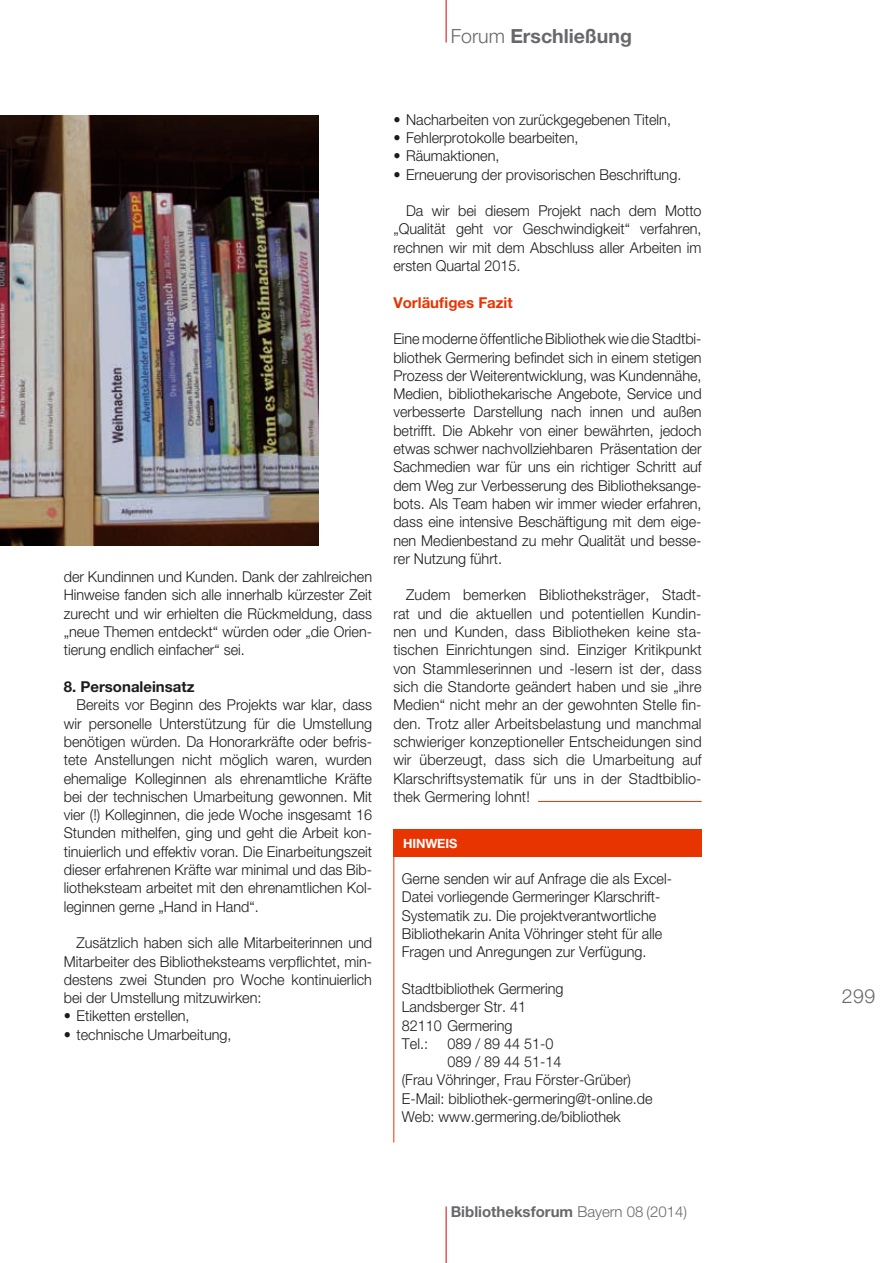
<style>
.page{position:relative;width:893px;height:1263px;background:#fff}
.page>*{position:absolute;margin:0;border:0;box-sizing:border-box;transform-origin:0 0}
.t1{font:700 19.5px "Helvetica Neue";color:#68676c}
.t2{font:300 19.5px "Helvetica Neue";color:#68676c}
.t3{font:300 15px/18.3px "Helvetica Neue";color:#1b1c20;text-align:justify;scale:.96 1}
.t4{font:700 15px "Helvetica Neue";color:#68676c}
.t5{font:700 15px "Helvetica Neue";color:#1b1c20}
.t6{font:700 15px "Helvetica Neue";color:#e83400}
.t7{font:700 12.75px "Helvetica Neue";color:#fff}
.s1{font-weight:300}
</style>
<div class="page">
<hr style="left:538px;top:801px;width:164px;height:1px;background:#e83400">
<img style="left:0;top:115px;width:319px;height:430px">
<div style="left:393px;top:829px;width:309px;height:28px;background:#e83400"></div>
<hr style="left:393px;top:829px;width:1px;height:313px;background:#e83400">
<hr style="left:446px;top:0;width:1px;height:43px;background:#d1010e">
<hr style="left:446px;top:1206px;width:1px;height:57px;background:#d1010e">
<h1 class="t1" style="left:451px;top:24px;width:183px"><span class="s1">Forum</span> Erschließung</h1>
<p class="t3" style="left:64px;top:567px;width:323px">der Kundinnen und Kunden. Dank der zahlreichen Hinweise fanden sich alle innerhalb kürzester Zeit zurecht und wir erhielten die Rückmeldung, dass „neue Themen entdeckt“ würden oder „die Orien&shy;tierung endlich einfacher“ sei.</p>
<p class="t5" style="left:64px;top:677px;width:132px">8. Personaleinsatz</p>
<p class="t3" style="left:64px;top:695px;width:323px;text-indent:13px">Bereits vor Beginn des Projekts war klar, dass wir personelle Unterstützung für die Umstellung benötigen würden. Da Honorarkräfte oder befris&shy;tete Anstellungen nicht möglich waren, wurden ehemalige Kolleginnen als ehrenamtliche Kräfte bei der technischen Umarbeitung gewonnen. Mit vier (!) Kolleginnen, die jede Woche insgesamt 16<br>Stunden mithelfen, ging und geht die Arbeit kon&shy;tinuierlich und effektiv voran. Die Einarbeitungszeit dieser erfahrenen Kräfte war minimal und das Bib&shy;liotheksteam arbeitet mit den ehrenamtlichen Kol&shy;leginnen gerne „Hand in Hand“.</p>
<p class="t3" style="left:64px;top:933px;width:323px;text-indent:13px">Zusätzlich haben sich alle Mitarbeiterinnen und Mitarbeiter des Bibliotheksteams verpflichtet, min&shy;destens zwei Stunden pro Woche kontinuierlich bei der Umstellung mitzuwirken:</p>
<p class="t3" style="left:64px;top:1007px;width:133px">• Etiketten erstellen,</p>
<p class="t3" style="left:64px;top:1025px;width:176px">• technische Umarbeitung,</p>
<p class="t3" style="left:393px;top:110px;width:291px">• Nacharbeiten von zurückgegebenen Titeln,</p>
<p class="t3" style="left:393px;top:128px;width:194px">• Fehlerprotokolle bearbeiten,</p>
<p class="t3" style="left:393px;top:146px;width:112px">• Räumaktionen,</p>
<p class="t3" style="left:393px;top:165px;width:302px">• Erneuerung der provisorischen Beschriftung.</p>
<p class="t3" style="left:393px;top:201px;width:323px;text-indent:13px">Da wir bei diesem Projekt nach dem Motto „Qualität geht vor Geschwindigkeit“ verfahren, rechnen wir mit dem Abschluss aller Arbeiten im ersten Quartal 2015.</p>
<p class="t6" style="left:393px;top:293px;width:121px">Vorläufiges Fazit</p>
<p class="t3" style="left:393px;top:329px;width:323px">Eine moderne öffentliche Bibliothek wie die Stadtbi&shy;bliothek Germering befindet sich in einem stetigen Prozess der Weiterentwicklung, was Kundennähe, Medien, bibliothekarische Angebote, Service und verbesserte Darstellung nach innen und außen betrifft. Die Abkehr von einer bewährten, jedoch etwas schwer nachvollziehbaren Präsentation der Sachmedien war für uns ein richtiger Schritt auf dem Weg zur Verbesserung des Bibliotheksange&shy;bots. Als Team haben wir immer wieder erfahren, dass eine intensive Beschäftigung mit dem eige&shy;nen Medienbestand zu mehr Qualität und besse&shy;rer Nutzung führt.</p>
<p class="t3" style="left:393px;top:586px;width:323px;text-indent:13px">Zudem bemerken Bibliotheksträger, Stadt&shy;rat und die aktuellen und potentiellen Kundin&shy;nen und Kunden, dass Bibliotheken keine sta&shy;tischen Einrichtungen sind. Einziger Kritikpunkt von Stammleserinnen und -lesern ist der, dass sich die Standorte geändert haben und sie „ihre Medien“ nicht mehr an der gewohnten Stelle fin&shy;den. Trotz aller Arbeitsbelastung und manchmal schwieriger konzeptioneller Entscheidungen sind wir überzeugt, dass sich die Umarbeitung auf Klarschriftsystematik für uns in der Stadtbiblio&shy;thek Germering lohnt!</p>
<p class="t7" style="left:403px;top:835px;width:42px">Hinweis</p>
<p class="t3" style="left:402px;top:869px;width:283px;text-align:left">Gerne senden wir auf Anfrage die als Excel-Datei vorliegende Germeringer Klarschrift-Systematik zu. Die projektverantwortliche Bibliothekarin Anita Vöhringer steht für alle Fragen und Anregungen zur Verfügung.</p>
<p class="t3" style="left:402px;top:979px;width:170px;text-align:left">Stadtbibliothek Germering<br>Landsberger Str. 41<br>82110 Germering<br>Tel.:</p>
<p class="t3" style="left:447px;top:1034px;width:112px">089 / 89 44 51-0</p>
<p class="t3" style="left:447px;top:1052px;width:120px">089 / 89 44 51-14</p>
<p class="t3" style="left:402px;top:1071px;width:240px">(Frau Vöhringer, Frau Förster-Grüber)</p>
<p class="t3" style="left:402px;top:1089px;width:263px">E-Mail: bibliothek-germering@t-online.de</p>
<p class="t3" style="left:402px;top:1107px;width:230px">Web: www.germering.de/bibliothek</p>
<p class="t4" style="left:451px;top:1202px;width:238px">Bibliotheksforum <span class="s1">Bayern 08 (2014)</span></p>
<h1 class="t2" style="left:842px;top:984px;width:35px">299</h1>
</div>
